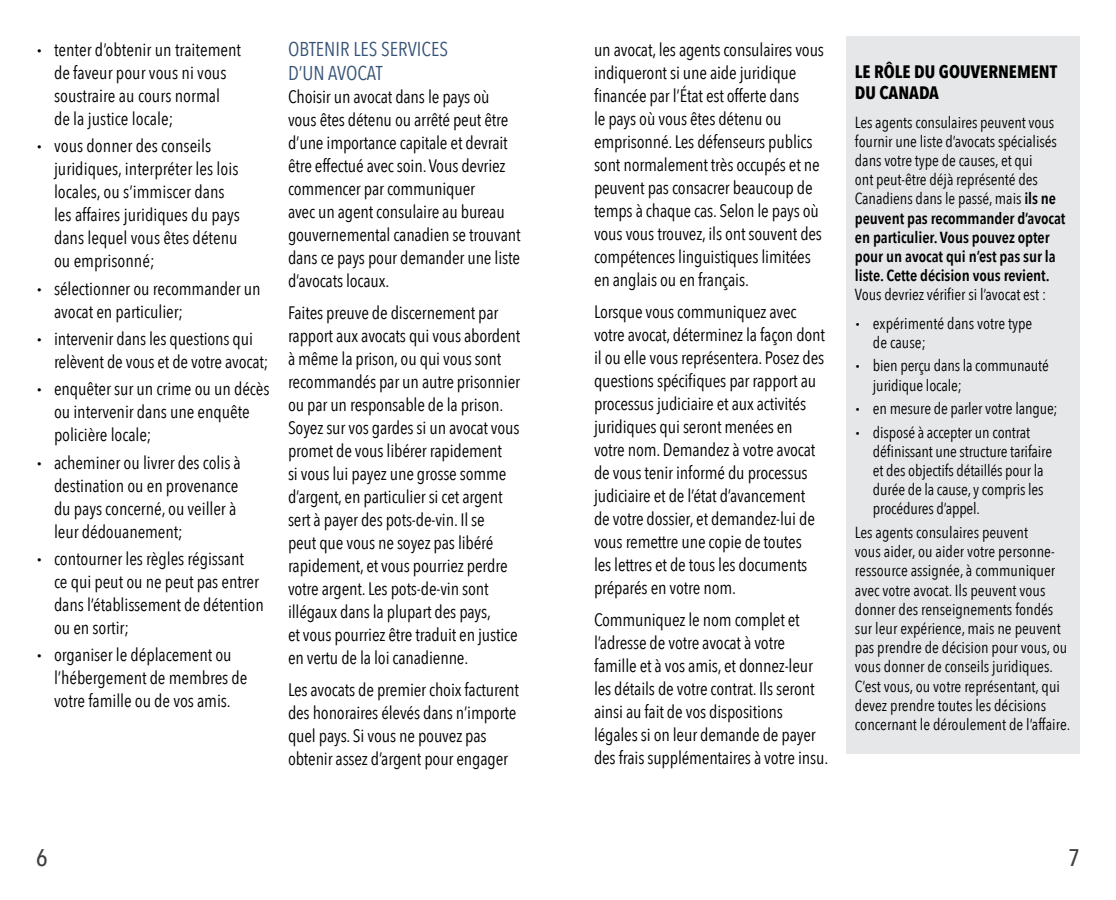
<style>
.page{position:relative;width:1116px;height:900px;background:#fff}
.page>*{position:absolute;margin:0;border:0;box-sizing:border-box;transform-origin:0 0}
.t1{font:500 24px "Avenir Next Condensed";color:#414042}
.t2{font:20px/24px "Avenir Next Condensed";color:#355275}
.t3{font:18px/23px "Avenir Next Condensed";letter-spacing:-.01em;color:#000}
.t4{font:700 18px/21.6px "Avenir Next Condensed";color:#000}
.t5{font:16px/19.2px "Avenir Next Condensed";letter-spacing:-.005em;color:#000}
.s1{font-family:"Trade Gothic LT Std";font-weight:700;font-stretch:expanded}
.s2{font-weight:600}
</style>
<div class="page">
<div style="left:846px;top:36px;width:234px;height:718px;background:#e6e7e8"></div>
<p class="t3" style="left:54px;top:37px;width:189px;text-indent:-18px"><span class="s1">·</span> tenter d’obtenir un traitement de faveur pour vous ni vous soustraire au cours normal<br>de la justice locale;</p>
<p class="t3" style="left:54px;top:134px;width:188px;text-indent:-18px"><span class="s1">·</span> vous donner des conseils juridiques, interpréter les lois locales, ou s’immiscer dans les affaires juridiques du pays dans lequel vous êtes détenu ou emprisonné;</p>
<p class="t3" style="left:54px;top:276px;width:208px;text-indent:-18px"><span class="s1">·</span> sélectionner ou recommander un avocat en particulier;</p>
<p class="t3" style="left:54px;top:326px;width:216px;text-indent:-18px"><span class="s1">·</span> intervenir dans les questions qui relèvent de vous et de votre avocat;</p>
<p class="t3" style="left:54px;top:377px;width:217px;text-indent:-18px"><span class="s1">·</span> enquêter sur un crime ou un décès ou intervenir dans une enquête policière locale;</p>
<p class="t3" style="left:54px;top:450px;width:188px;text-indent:-18px"><span class="s1">·</span> acheminer ou livrer des colis à destination ou en provenance du pays concerné, ou veiller à leur dédouanement;</p>
<p class="t3" style="left:54px;top:546px;width:211px;text-indent:-18px"><span class="s1">·</span> contourner les règles régissant<br>ce qui peut ou ne peut pas entrer dans l’établissement de détention ou en sortir;</p>
<p class="t3" style="left:54px;top:643px;width:195px;text-indent:-18px"><span class="s1">·</span> organiser le déplacement ou l’hébergement de membres de votre famille ou de vos amis.</p>
<p class="t2" style="left:288px;top:36px;width:162px">OBTENIR LES SERVICES<br>D’UN AVOCAT</p>
<p class="t3" style="left:288px;top:84px;width:234px">Choisir un avocat dans le pays où vous êtes détenu ou arrêté peut être d’une importance capitale et devrait être effectué avec soin. Vous devriez commencer par communiquer<br>avec un agent consulaire au bureau gouvernemental canadien se trouvant dans ce pays pour demander une liste d’avocats locaux.</p>
<p class="t3" style="left:288px;top:300px;width:234px">Faites preuve de discernement par rapport aux avocats qui vous abordent à même la prison, ou qui vous sont recommandés par un autre prisonnier ou par un responsable de la prison.<br>Soyez sur vos gardes si un avocat vous promet de vous libérer rapidement<br>si vous lui payez une grosse somme d’argent, en particulier si cet argent sert à payer des pots-de-vin. Il se<br>peut que vous ne soyez pas libéré rapidement, et vous pourriez perdre votre argent. Les pots-de-vin sont illégaux dans la plupart des pays,<br>et vous pourriez être traduit en justice en vertu de la loi canadienne.</p>
<p class="t3" style="left:288px;top:677px;width:233px">Les avocats de premier choix facturent des honoraires élevés dans n’importe quel pays. Si vous ne pouvez pas obtenir assez d’argent pour engager</p>
<p class="t3" style="left:594px;top:38px;width:232px">un avocat, les agents consulaires vous indiqueront si une aide juridique financée par l’État est offerte dans<br>le pays où vous êtes détenu ou emprisonné. Les défenseurs publics sont normalement très occupés et ne peuvent pas consacrer beaucoup de temps à chaque cas. Selon le pays où vous vous trouvez, ils ont souvent des compétences linguistiques limitées en anglais ou en français.</p>
<p class="t3" style="left:594px;top:300px;width:233px">Lorsque vous communiquez avec votre avocat, déterminez la façon dont il ou elle vous représentera. Posez des questions spécifiques par rapport au processus judiciaire et aux activités juridiques qui seront menées en votre nom. Demandez à votre avocat de vous tenir informé du processus judiciaire et de l’état d’avancement de votre dossier, et demandez-lui de vous remettre une copie de toutes<br>les lettres et de tous les documents préparés en votre nom.</p>
<p class="t3" style="left:594px;top:608px;width:236px">Communiquez le nom complet et l’adresse de votre avocat à votre famille et à vos amis, et donnez-leur les détails de votre contrat. Ils seront ainsi au fait de vos dispositions légales si on leur demande de payer des frais supplémentaires à votre insu.</p>
<p class="t4" style="left:855px;top:61px;width:204px">LE RÔLE DU GOUVERNEMENT<br>DU CANADA</p>
<p class="t5" style="left:855px;top:112px;width:212px">Les agents consulaires peuvent vous fournir une liste d’avocats spécialisés dans votre type de causes, et qui<br>ont peut-être déjà représenté des Canadiens dans le passé, mais <span class="s2">ils ne peuvent pas recommander d’avocat en particulier. Vous pouvez opter pour un avocat qui n’est pas sur la liste. Cette décision vous revient.</span></p>
<p class="t5" style="left:855px;top:280px;width:193px;line-height:28.2px">Vous devriez vérifier si l’avocat est : <span class="s1">·</span> expérimenté dans votre type</p>
<p class="t5" style="left:855px;top:330px;width:195px;line-height:23.6px;text-indent:18px">de cause;<br><span class="s1">·</span> bien perçu dans la communauté</p>
<p class="t5" style="left:855px;top:372px;width:204px;line-height:23.6px;text-indent:18px">juridique locale;<br><span class="s1">·</span> en mesure de parler votre langue; <span class="s1">·</span> disposé à accepter un contrat</p>
<p class="t5" style="left:873px;top:441px;width:181px">définissant une structure tarifaire et des objectifs détaillés pour la durée de la cause, y compris les procédures d’appel.</p>
<p class="t5" style="left:855px;top:522px;width:217px">Les agents consulaires peuvent<br>vous aider, ou aider votre personne&shy;ressource assignée, à communiquer avec votre avocat. Ils peuvent vous donner des renseignements fondés sur leur expérience, mais ne peuvent pas prendre de décision pour vous, ou vous donner de conseils juridiques.<br>C’est vous, ou votre représentant, qui devez prendre toutes les décisions concernant le déroulement de l’affaire.</p>
<h1 class="t1" style="left:36px;top:843px;width:13px">6</h1>
<h1 class="t1" style="left:1068px;top:843px;width:13px">7</h1>
</div>
